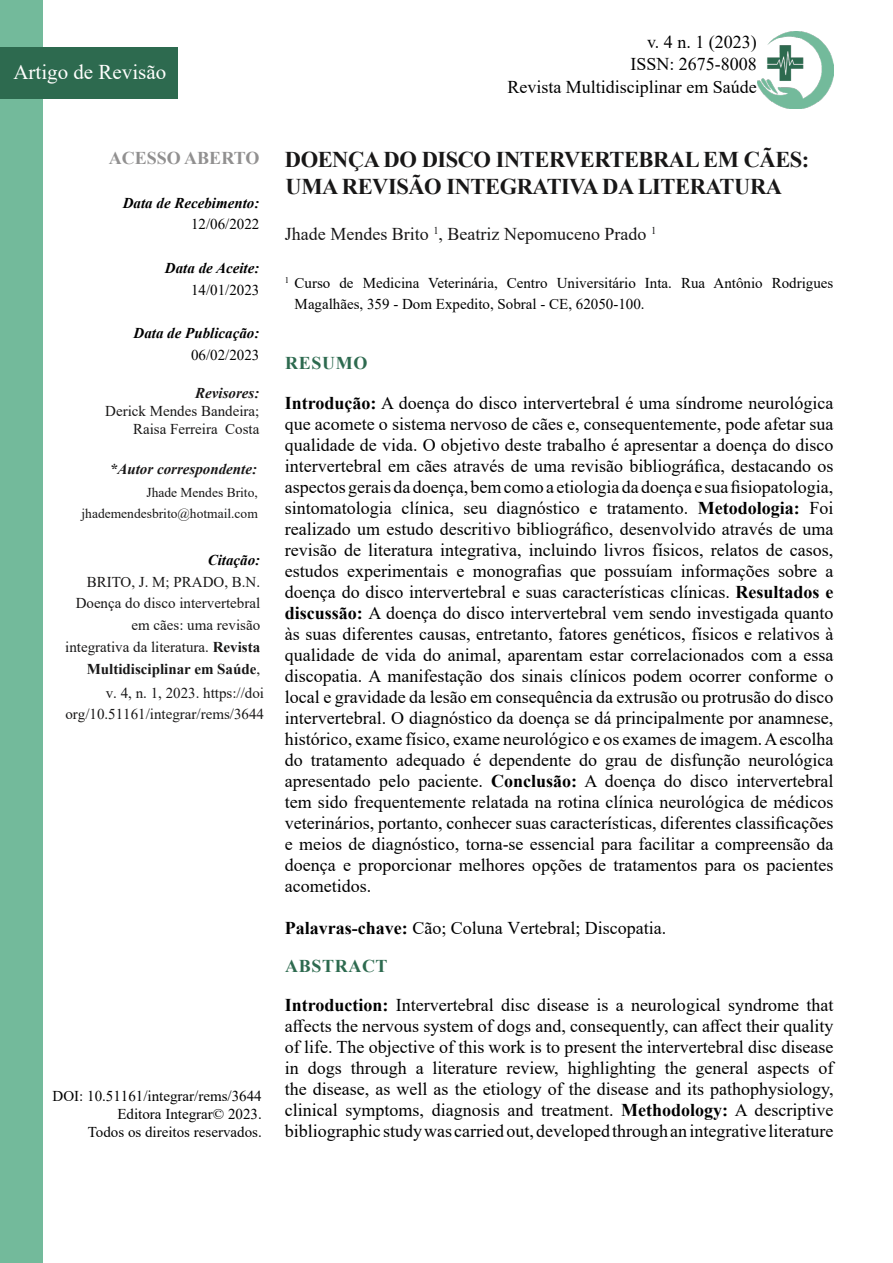
<style>
.page{position:relative;width:893px;height:1263px;background:#fff}
.page>*{position:absolute;margin:0;border:0;box-sizing:border-box;transform-origin:0 0}
.t1{font:700 22.5px/27px "Times New Roman";letter-spacing:-.02em;color:#181717}
.t2{font:21px "Times New Roman";color:#fffefd}
.t3{font:18px/21px "Times New Roman";color:#000}
.t4{font:18px "Times New Roman";color:#181717}
.t5{font:700 18px "Times New Roman";color:#919090}
.t6{font:15px/18px "Times New Roman";color:#000}
.t7{font:15px/21.8px "Times New Roman";color:#181717;text-align:right}
.t8{font:italic 700 15px "Times New Roman";color:#000}
.t9{font:italic 700 15px "Times New Roman";color:#181717}
.t10{font:13.5px/21px "Times New Roman";color:#181717;text-align:right}
.s1{font-weight:700}
.s2{font-weight:700;color:#fff}
</style>
<div class="page">
<img style="left:758px;top:32px;width:75px;height:76px">
<div style="left:0;top:0;width:43px;height:1262px;background:#73ba9b"></div>
<div style="left:0;top:47px;width:178px;height:52px;background:#2d6a4f"></div>
<p class="t2" style="left:13px;top:58px;width:154px">Artigo de Revisão</p>
<p class="t5" style="left:109px;top:145px;width:152px">ACESSO ABERTO</p>
<p class="t8" style="left:123px;top:192px;width:138px">Data de Recebimento:</p>
<p class="t6" style="left:191px;top:215px;width:70px">12/06/2022</p>
<p class="t8" style="left:165px;top:257px;width:96px">Data de Aceite:</p>
<p class="t6" style="left:191px;top:280px;width:70px">14/01/2023</p>
<p class="t8" style="left:134px;top:323px;width:127px">Data de Publicação:</p>
<p class="t6" style="left:191px;top:345px;width:70px">06/02/2023</p>
<p class="t9" style="left:195px;top:382px;width:66px">Revisores:</p>
<p class="t7" style="left:105px;top:401px;width:156px;line-height:18px">Derick Mendes Bandeira;<br>Raisa Ferreira Costa</p>
<p class="t9" style="left:110px;top:458px;width:149px">*Autor correspondente:</p>
<p class="t10" style="left:82px;top:482px;width:178px">Jhade Mendes Brito, jhademendesbrito@hotmail.com</p>
<p class="t8" style="left:208px;top:549px;width:54px">Citação:</p>
<p class="t7" style="left:65px;top:570px;width:196px">BRITO, J. M; PRADO, B.N.<br>Doença do disco intervertebral em cães: uma revisão integrativa da literatura. <span class="s1">Revista<br>Multidisciplinar em Saúde</span>,</p>
<p class="t7" style="left:65px;top:681px;width:200px">v. 4, n. 1, 2023. https://doi org/10.51161/integrar/rems/3644</p>
<p class="t6" style="left:53px;top:1087px;width:211px;text-align:right">DOI: 10.51161/integrar/rems/3644<br>Editora Integrar© 2023.<br>Todos os direitos reservados.</p>
<p class="t3" style="left:507px;top:30px;width:251px;line-height:22.5px;text-align:right">v. 4 n. 1 (2023)<br>ISSN: 2675 -8008<br>Revista Multidisciplinar em Saúde</p>
<p class="t1" style="left:285px;top:146px;width:526px">DOENÇA DO DISCO INTERVERTEBRAL EM CÃES:<br>UMA REVISÃO INTEGRATIVA DA LITERATURA</p>
<p class="t4" style="left:285px;top:222px;width:373px">Jhade Mendes Brito <sup>1</sup>, Beatriz Nepomuceno Prado <sup>1</sup></p>
<p class="t6" style="left:295px;top:272px;width:540px;line-height:21px;text-indent:-10px"><sup>1</sup> Curso de Medicina Veterinária, Centro Universitário Inta. Rua Antônio Rodrigues<br>Magalhães, 359 - Dom Expedito, Sobral - CE, 62050-100.</p>
<p class="t3" style="left:285px;top:343px;width:550px;line-height:39px"><span class="s2">RESUMO<br></span><span class="s1">Introdução:</span> A doença do disco intervertebral é uma síndrome neurológica</p>
<p class="t3" style="left:285px;top:412px;width:550px;text-align:justify">que acomete o sistema nervoso de cães e, consequentemente, pode afetar sua qualidade de vida. O objetivo deste trabalho é apresentar a doença do disco intervertebral em cães através de uma revisão bibliográfica, destacando os aspectos gerais da doença, bem como a etiologia da doença e sua fisiopatologia, sintomatologia clínica, seu diagnóstico e tratamento. <span class="s1">Metodologia:</span> Foi realizado um estudo descritivo bibliográfico, desenvolvido através de uma revisão de literatura integrativa, incluindo livros físicos, relatos de casos, estudos experimentais e monografias que possuíam informações sobre a doença do disco intervertebral e suas características clínicas. <span class="s1">Resultados e discussão:</span> A doença do disco intervertebral vem sendo investigada quanto às suas diferentes causas, entretanto, fatores genéticos, físicos e relativos à qualidade de vida do animal, aparentam estar correlacionados com a essa discopatia. A manifestação dos sinais clínicos podem ocorrer conforme o local e gravidade da lesão em consequência da extrusão ou protrusão do disco intervertebral. O diagnóstico da doença se dá principalmente por anamnese, histórico, exame físico, exame neurológico e os exames de imagem. A escolha do tratamento adequado é dependente do grau de disfunção neurológica apresentado pelo paciente. <span class="s1">Conclusão:</span> A doença do disco intervertebral tem sido frequentemente relatada na rotina clínica neurológica de médicos veterinários, portanto, conhecer suas características, diferentes classificações e meios de diagnóstico, torna-se essencial para facilitar a compreensão da doença e proporcionar melhores opções de tratamentos para os pacientes acometidos.</p>
<p class="t3" style="left:285px;top:908px;width:550px;line-height:38.5px"><span class="s1">Palavras-chave:</span> Cão; Coluna Vertebral; Discopatia.<br><span class="s2">ABSTRACT<br></span><span class="s1">Introduction:</span> Intervertebral disc disease is a neurological syndrome that</p>
<p class="t3" style="left:285px;top:1015px;width:550px;text-align:justify">affects the nervous system of dogs and, consequently, can affect their quality of life. The objective of this work is to present the intervertebral disc disease in dogs through a literature review, highlighting the general aspects of the disease, as well as the etiology of the disease and its pathophysiology, clinical symptoms, diagnosis and treatment. <span class="s1">Methodology:</span> A descriptive bibliographic study was carried out, developed through an integrative literature</p>
</div>
